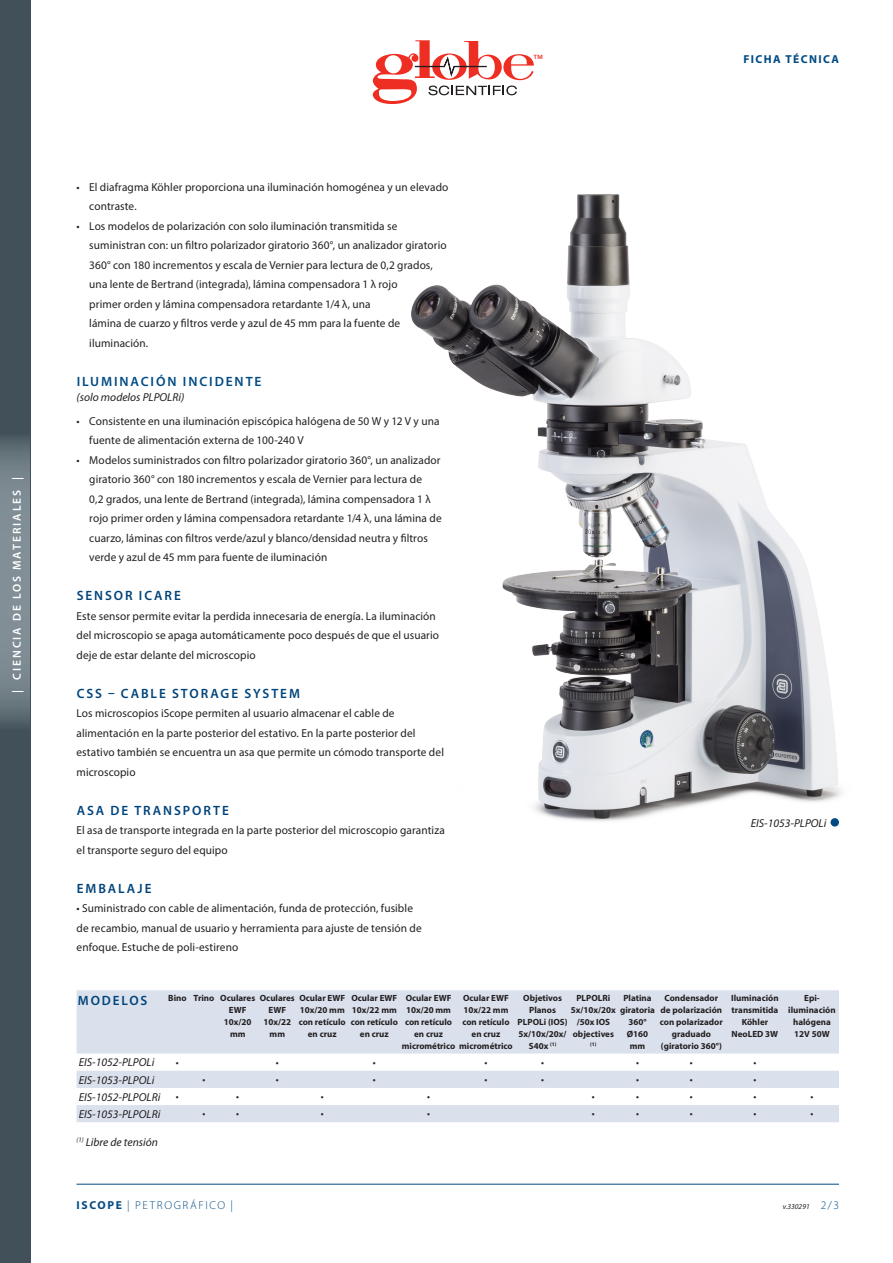
<style>
.page{position:relative;width:893px;height:1263px;background:#fff}
.page>*{position:absolute;margin:0;border:0;box-sizing:border-box;transform-origin:0 0}
.j_tussenkop{font:600 13.5px "Myriad Pro";letter-spacing:.145em;color:#00447b}
.tussenkop{font:600 13.5px "Myriad Pro";letter-spacing:.14em;color:#004b84}
.j_plat{font:11.55px/19.5px "Myriad Pro";letter-spacing:.01em;color:#231f20}
.j_onderschrift{font:italic 11.55px "Myriad Pro";color:#231f20}
.t1{font:600 11.55px "Myriad Pro";letter-spacing:.17em;color:#fff}
.t2{font:300 11.55px "Myriad Pro";letter-spacing:.14em;color:#004b84}
.t3{font:700 11.55px "Myriad Pro";letter-spacing:.12em;color:#004b84}
.j_tabel{font:10.65px "Myriad Pro";color:#231f20}
.t4{font:500 10.05px "Helvetica Neue";color:#ee2e22}
.j_tabel_x-as{font:700 9px/12px "Myriad Pro";color:#231f20;text-align:center}
.t5{font:italic 7.5px "Myriad Pro";color:#231f20}
.j_tabel_x-as-2{font:700 5.25px "Myriad Pro";color:#231f20}
.s1{font-weight:700}
</style>
<div class="page">
<img style="left:411px;top:194px;width:431px;height:633px">
<hr style="left:77px;top:1184px;width:762px;height:1px;background:#004b84">
<svg style="left:373px;top:40px;width:161px;height:64px"></svg>
<div style="left:0;top:0;width:30px;height:1263px;background:#425159"></div>
<div style="left:830px;top:818px;width:9px;height:8px;background:#004b84;border-radius:50%"></div>
<svg style="left:0;top:438px;width:30px;height:286px;background:#78868d"></svg>
<svg style="left:77px;top:990px;width:762px;height:132px;fill:#dae1ed"></svg>
<p class="t1" style="left:10px;top:693px;width:218px;rotate:-90deg">| CIENCIA DE LOS MATERIALES |</p>
<p class="j_plat" style="left:89px;top:177px;width:361px;text-indent:-13px">• El diafragma Köhler proporciona una iluminación homogénea y un elevado contraste.</p>
<p class="j_plat" style="left:89px;top:216px;width:359px;text-indent:-13px">• Los modelos de polarización con solo iluminación transmitida se suministran con: un filtro polarizador giratorio 360°, un analizador giratorio 360° con 180 incrementos y escala de Vernier para lectura de 0,2 grados, una lente de Bertrand (integrada), lámina compensadora 1 λ rojo<br>primer orden y lámina compensadora retardante 1/4 λ, una<br>lámina de cuarzo y filtros verde y azul de 45 mm para la fuente de iluminación.</p>
<p class="tussenkop" style="left:77px;top:372px;width:186px">ILUMINACIÓN INCIDENTE</p>
<p class="j_onderschrift" style="left:77px;top:389px;width:109px">(solo modelos PLPOLRi)</p>
<p class="j_plat" style="left:89px;top:411px;width:352px;text-indent:-13px">• Consistente en una iluminación episcópica halógena de 50 W y 12 V y una fuente de alimentación externa de 100-240 V</p>
<p class="j_plat" style="left:89px;top:450px;width:354px;text-indent:-13px">• Modelos suministrados con filtro polarizador giratorio 360°, un analizador giratorio 360° con 180 incrementos y escala de Vernier para lectura de<br>0,2 grados, una lente de Bertrand (integrada), lámina compensadora 1 λ rojo primer orden y lámina compensadora retardante 1/4 λ, una lámina de cuarzo, láminas con filtros verde/azul y blanco/densidad neutra y filtros verde y azul de 45 mm para fuente de iluminación</p>
<p class="j_tussenkop" style="left:77px;top:587px;width:106px">SENSOR ICARE</p>
<p class="j_plat" style="left:77px;top:606px;width:364px">Este sensor permite evitar la perdida innecesaria de energía. La iluminación del microscopio se apaga automáticamente poco después de que el usuario deje de estar delante del microscopio</p>
<p class="j_tussenkop" style="left:77px;top:684px;width:225px">CSS – CABLE STORAGE SYSTEM</p>
<p class="j_plat" style="left:77px;top:703px;width:369px">Los microscopios iScope permiten al usuario almacenar el cable de alimentación en la parte posterior del estativo. En la parte posterior del estativo también se encuentra un asa que permite un cómodo transporte del microscopio</p>
<p class="j_tussenkop" style="left:77px;top:801px;width:154px">ASA DE TRANSPORTE</p>
<p class="j_plat" style="left:77px;top:820px;width:370px">El asa de transporte integrada en la parte posterior del microscopio garantiza el transporte seguro del equipo</p>
<p class="j_tussenkop" style="left:77px;top:879px;width:76px">EMBALAJE</p>
<p class="j_plat" style="left:77px;top:898px;width:347px">• Suministrado con cable de alimentación, funda de protección, fusible de recambio, manual de usuario y herramienta para ajuste de tensión de enfoque. Estuche de poli-estireno</p>
<p class="t4" style="left:533px;top:51px;width:11px">™</p>
<p class="t3" style="left:743px;top:51px;width:97px">FICHA TÉCNICA</p>
<p class="j_onderschrift" style="left:751px;top:815px;width:77px">EIS-1053-PLPOLi</p>
<p class="j_tussenkop" style="left:78px;top:991px;width:71px">MODELOS</p>
<p class="j_tabel_x-as" style="left:168px;top:992px;width:20px">Bino</p>
<p class="j_tabel_x-as" style="left:194px;top:992px;width:22px">Trino</p>
<p class="j_tabel_x-as" style="left:220px;top:992px;width:36px">Oculares<br>EWF<br>10x/20 mm</p>
<p class="j_tabel_x-as" style="left:260px;top:992px;width:36px">Oculares<br>EWF<br>10x/22 mm</p>
<p class="j_tabel_x-as" style="left:299px;top:992px;width:49px">Ocular EWF<br>10x/20 mm con retículo en cruz</p>
<p class="j_tabel_x-as" style="left:351px;top:992px;width:49px">Ocular EWF<br>10x/22 mm con retículo en cruz</p>
<p class="j_tabel_x-as" style="left:406px;top:992px;width:47px">Ocular EWF</p>
<p class="j_tabel_x-as" style="left:462px;top:992px;width:49px">Ocular EWF<br>10x/22 mm con retículo en cruz</p>
<p class="j_tabel_x-as" style="left:518px;top:992px;width:51px">Objetivos<br>Planos<br>PLPOLi (IOS)<br>5x/10x/20x/<br>S40x <sup>(1)</sup></p>
<p class="j_tabel_x-as" style="left:571px;top:992px;width:46px">PLPOLRi<br>5x/10x/20x /50x IOS objectives</p>
<p class="j_tabel_x-as" style="left:620px;top:992px;width:36px">Platina giratoria<br>360°<br>Ø160 mm</p>
<p class="j_tabel_x-as" style="left:660px;top:992px;width:64px">Condensador de polarización con polarizador graduado (giratorio 360°)</p>
<p class="j_tabel_x-as" style="left:731px;top:992px;width:49px">Iluminación transmitida<br>Köhler<br>NeoLED 3W</p>
<p class="j_tabel_x-as" style="left:788px;top:992px;width:49px">Epi&shy;iluminación halógena<br>12V 50W</p>
<p class="j_tabel_x-as" style="left:406px;top:1004px;width:46px">10x/20 mm</p>
<p class="j_tabel_x-as" style="left:405px;top:1016px;width:49px">con retículo</p>
<p class="j_tabel_x-as" style="left:414px;top:1028px;width:30px">en cruz</p>
<p class="j_tabel_x-as" style="left:402px;top:1040px;width:112px">micrométrico micrométrico</p>
<p class="j_tabel_x-as-2" style="left:590px;top:1041px;width:8px">(1)</p>
<p class="j_onderschrift" style="left:79px;top:1055px;width:77px">EIS-1052-PLPOLi</p>
<p class="j_tabel" style="left:176px;top:1056px;width:4px">•</p>
<p class="j_tabel" style="left:276px;top:1056px;width:4px">•</p>
<p class="j_tabel" style="left:373px;top:1056px;width:4px">•</p>
<p class="j_tabel" style="left:484px;top:1056px;width:4px">•</p>
<p class="j_tabel" style="left:541px;top:1056px;width:4px">•</p>
<p class="j_tabel" style="left:636px;top:1056px;width:4px">•</p>
<p class="j_tabel" style="left:690px;top:1056px;width:4px">•</p>
<p class="j_tabel" style="left:753px;top:1056px;width:4px">•</p>
<p class="j_onderschrift" style="left:79px;top:1073px;width:77px">EIS-1053-PLPOLi</p>
<p class="j_tabel" style="left:203px;top:1073px;width:4px">•</p>
<p class="j_tabel" style="left:276px;top:1073px;width:4px">•</p>
<p class="j_tabel" style="left:373px;top:1073px;width:4px">•</p>
<p class="j_tabel" style="left:484px;top:1073px;width:4px">•</p>
<p class="j_tabel" style="left:541px;top:1073px;width:4px">•</p>
<p class="j_tabel" style="left:636px;top:1073px;width:4px">•</p>
<p class="j_tabel" style="left:690px;top:1073px;width:4px">•</p>
<p class="j_tabel" style="left:753px;top:1073px;width:4px">•</p>
<p class="j_onderschrift" style="left:79px;top:1090px;width:83px">EIS-1052-PLPOLRi</p>
<p class="j_tabel" style="left:176px;top:1090px;width:4px">•</p>
<p class="j_tabel" style="left:236px;top:1090px;width:4px">•</p>
<p class="j_tabel" style="left:321px;top:1090px;width:4px">•</p>
<p class="j_tabel" style="left:427px;top:1090px;width:4px">•</p>
<p class="j_tabel" style="left:592px;top:1090px;width:4px">•</p>
<p class="j_tabel" style="left:636px;top:1090px;width:4px">•</p>
<p class="j_tabel" style="left:690px;top:1090px;width:4px">•</p>
<p class="j_tabel" style="left:753px;top:1090px;width:4px">•</p>
<p class="j_tabel" style="left:810px;top:1090px;width:4px">•</p>
<p class="j_onderschrift" style="left:79px;top:1107px;width:83px">EIS-1053-PLPOLRi</p>
<p class="j_tabel" style="left:203px;top:1107px;width:4px">•</p>
<p class="j_tabel" style="left:236px;top:1107px;width:4px">•</p>
<p class="j_tabel" style="left:321px;top:1107px;width:4px">•</p>
<p class="j_tabel" style="left:427px;top:1107px;width:4px">•</p>
<p class="j_tabel" style="left:592px;top:1107px;width:4px">•</p>
<p class="j_tabel" style="left:636px;top:1107px;width:4px">•</p>
<p class="j_tabel" style="left:690px;top:1107px;width:4px">•</p>
<p class="j_tabel" style="left:753px;top:1107px;width:4px">•</p>
<p class="j_tabel" style="left:810px;top:1107px;width:4px">•</p>
<p class="j_onderschrift" style="left:77px;top:1135px;width:83px"><sup>(1)</sup> Libre de tensión</p>
<p class="t2" style="left:77px;top:1198px;width:158px"><span class="s1">ISCOPE</span> | PETROGRÁFICO |</p>
<p class="t5" style="left:783px;top:1201px;width:28px">v.330291</p>
<p class="t2" style="left:821px;top:1198px;width:20px">2/3</p>
</div>
